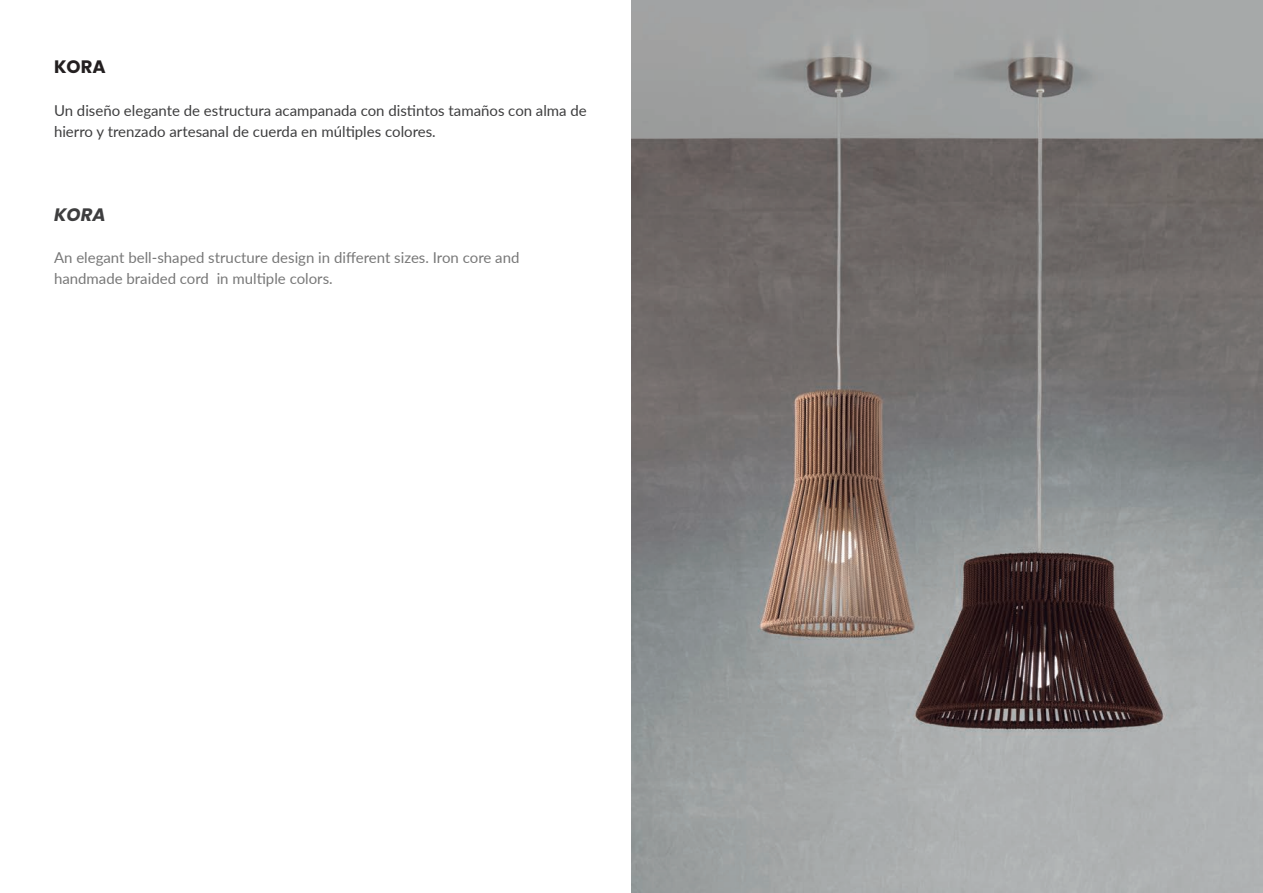
<style>
.page{position:relative;width:1263px;height:893px;background:#fff}
.page>*{position:absolute;margin:0;border:0;box-sizing:border-box;transform-origin:0 0}
.t1{font:700 18px "Poppins";color:#231f20}
.t2{font:italic 700 18px "Poppins";color:#3e3e3f}
.t3{font:15px/21px "Lato";color:#3e3e3f}
.t4{font:15px "Lato";color:#787878}
</style>
<div class="page">
<img style="left:631px;top:0;width:632px;height:893px">
<p class="t1" style="left:54px;top:56px;width:53px">KORA</p>
<p class="t3" style="left:54px;top:99px;width:534px">Un diseño elegante de estructura acampanada con distintos tamaños con alma de hierro y trenzado artesanal de cuerda en múltiples colores.</p>
<p class="t2" style="left:54px;top:204px;width:53px">KORA</p>
<p class="t4" style="left:54px;top:246px;width:467px">An elegant bell-shaped structure design in different sizes. Iron core and</p>
<p class="t4" style="left:54px;top:267px;width:280px">handmade braided cord in multiple colors.</p>
</div>
